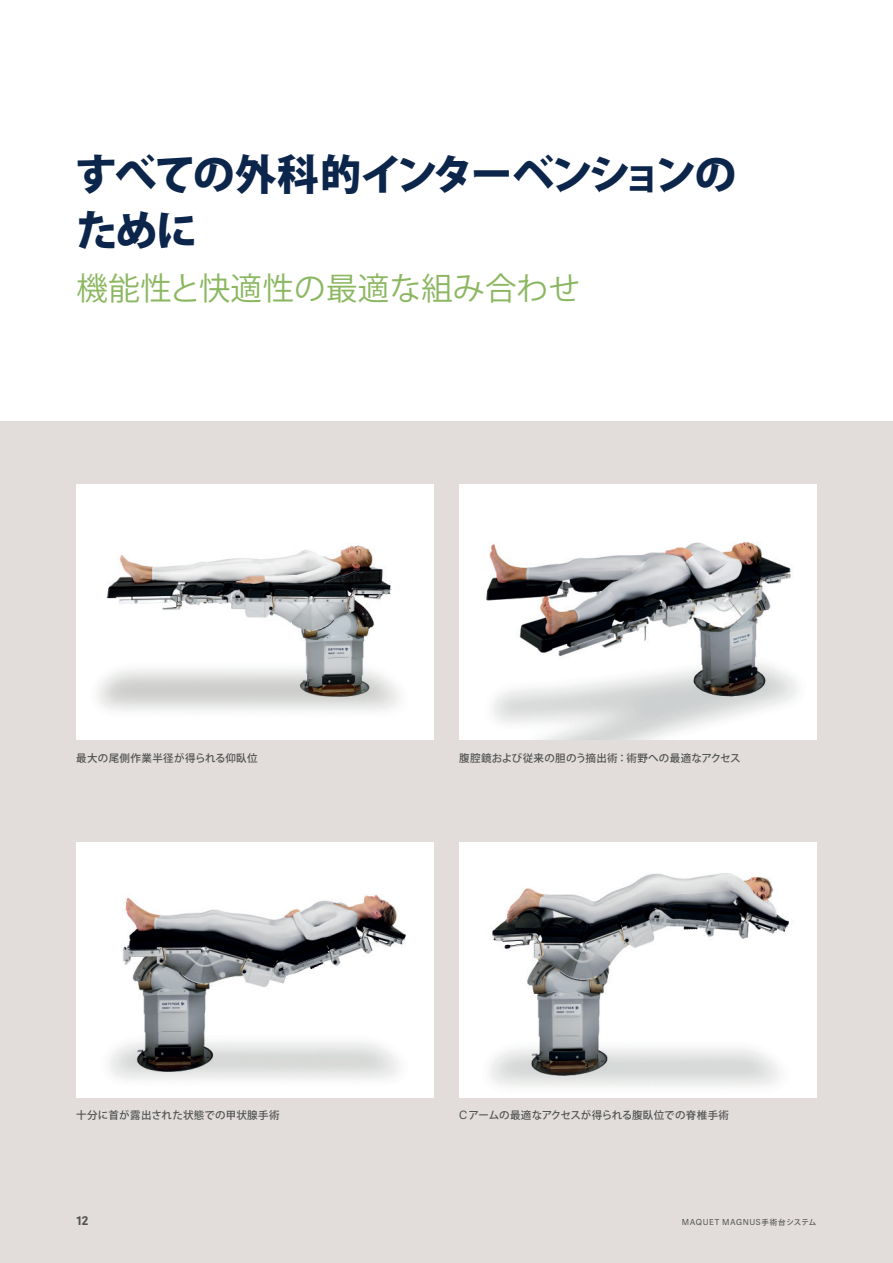
<style>
.page{position:relative;width:893px;height:1263px;background:#fff}
.page>*{position:absolute;margin:0;border:0;box-sizing:border-box;transform-origin:0 0}
.大見出し{font:800 42px "Koz Go Pr 6 N";letter-spacing:-.06em;color:#0c254b}
.中見出し{font:31.5px "Koz Go Pr 6 N";letter-spacing:.01em;color:#8bb761}
.t1{font:700 12px "Adelle Sans";color:#505353}
.キャプション{font:500 10.5px "Koz Go Pr 6 N";letter-spacing:.03em;color:#505353}
.キャプション-2{font:500 10.5px "Koz Go Pr 6 N";letter-spacing:-.005em;color:#505353}
.t2{font:8.25px "Adelle Sans";letter-spacing:.065em;color:#505353}
.s1{font-family:"Adelle Sans";font-weight:400;font-size:11.55px}
.s2{font-family:"Koz Go Pr 6 N";font-weight:500;font-size:7.5px}
</style>
<div class="page">
<div style="left:0;top:421px;width:893px;height:842px;background:#e2ddda"></div>
<div style="left:77px;top:842px;width:357px;height:255px;background:#fff"></div>
<img style="left:109px;top:894px;width:297px;height:186px">
<img style="left:459px;top:842px;width:357px;height:255px">
<img style="left:77px;top:485px;width:357px;height:255px">
<img style="left:459px;top:485px;width:357px;height:255px">
<p class="大見出し" style="left:75px;top:151px;width:663px">すべての外科的インターベンションの</p>
<p class="大見出し" style="left:76px;top:206px;width:123px">ために</p>
<p class="中見出し" style="left:77px;top:271px;width:505px">機能性と快適性の最適な組み合わせ</p>
<p class="キャプション" style="left:76px;top:752px;width:183px">最大の尾側作業半径が得られる仰臥位</p>
<p class="キャプション" style="left:76px;top:1109px;width:205px">十分に首が露出された状態での甲状腺手術</p>
<p class="キャプション" style="left:459px;top:752px;width:283px">腹腔鏡および従来の胆のう摘出術：術野への最適なアクセス</p>
<p class="キャプション-2" style="left:459px;top:1109px;width:271px"><span class="s1">C</span>アームの最適なアクセスが得られる腹臥位での脊椎手術</p>
<p class="t1" style="left:77px;top:1211px;width:13px">12</p>
<p class="t2" style="left:682px;top:1216px;width:136px">MAQUET MAGNUS<span class="s2">手術台システム</span></p>
</div>
